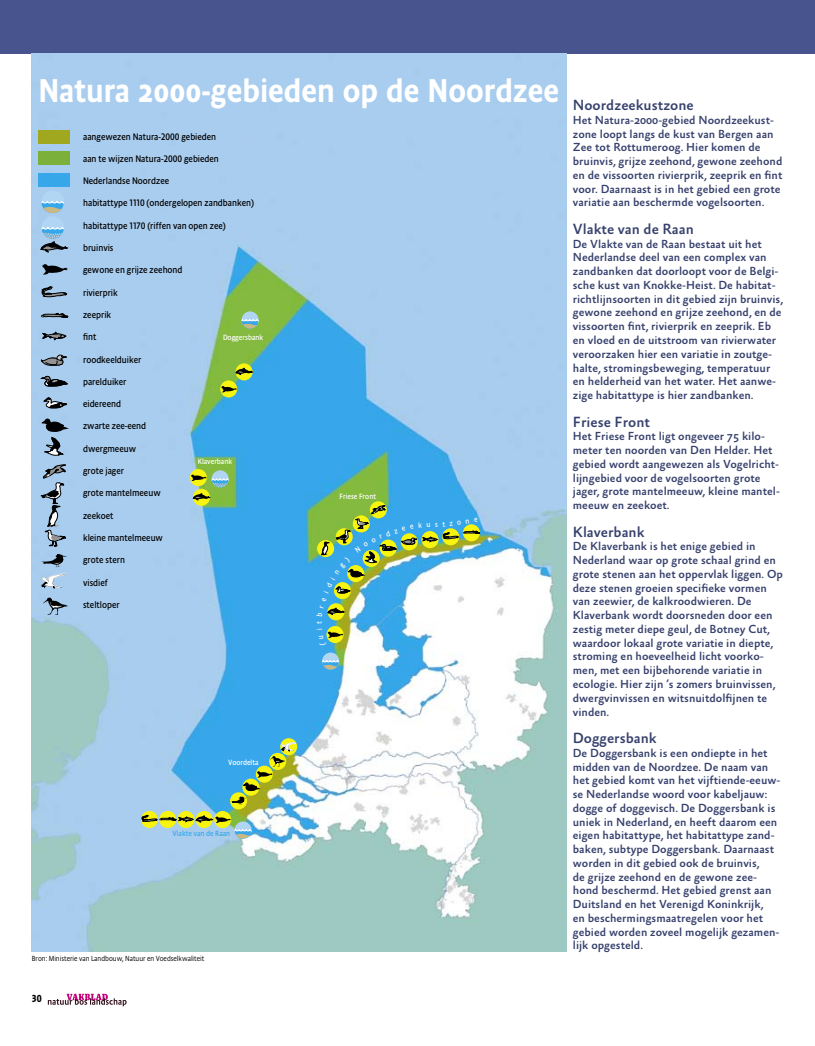
<style>
.page{position:relative;width:815px;height:1046px;background:#fff}
.page>*{position:absolute;margin:0;border:0;box-sizing:border-box;transform-origin:0 0}
.t1{font:500 33.5px "Absara Sans Head";color:#fff}
.t2{font:500 15px "Absara Sans";color:#37416d}
.t3{font:500 11.88px/13.8px "Absara Sans";color:#37416d}
.t4{font:500 10.38px "Absara Sans TF Head";color:#000}
.t5{font:9.62px "Absara Sans LF Head";color:#000}
.t6{font:7.75px "Absara Sans Head";color:#fff}
.t7{font:7.75px "Absara Sans Head";color:#36a7e9}
.t8{font:300 7.5px "Absara Sans LF Head";color:#000}
</style>
<div class="page">
<svg style="left:48px;top:993px;width:79px;height:13px"></svg>
<div style="left:0;top:0;width:815px;height:53px;background:#48548e"></div>
<div style="left:32px;top:53px;width:535px;height:94px;background:#a9cdef"></div>
<img style="left:32px;top:147px;width:535px;height:804px">
<svg style="left:280px;top:738px;width:17px;height:17px"></svg>
<svg style="left:242px;top:778px;width:17px;height:17px"></svg>
<svg style="left:243px;top:742px;width:53px;height:48px;background:#80b080"></svg>
<div style="left:230px;top:792px;width:17px;height:17px;background:#f7f410;border-radius:50%"></div>
<svg style="left:230px;top:796px;width:16px;height:8px"></svg>
<svg style="left:214px;top:810px;width:17px;height:17px"></svg>
<div style="left:220px;top:380px;width:17px;height:17px;background:#f7f410;border-radius:50%"></div>
<svg style="left:221px;top:386px;width:16px;height:6px"></svg>
<div style="left:190px;top:469px;width:17px;height:17px;background:#f7f410;border-radius:50%"></div>
<svg style="left:191px;top:474px;width:15px;height:7px"></svg>
<svg style="left:177px;top:810px;width:17px;height:17px"></svg>
<svg style="left:370px;top:501px;width:17px;height:17px"></svg>
<div style="left:236px;top:363px;width:17px;height:17px;background:#f7f410;border-radius:50%"></div>
<svg style="left:236px;top:368px;width:16px;height:6px"></svg>
<div style="left:193px;top:488px;width:17px;height:18px;background:#f7f410;border-radius:50%"></div>
<svg style="left:194px;top:493px;width:16px;height:7px"></svg>
<svg style="left:196px;top:810px;width:17px;height:17px"></svg>
<svg style="left:141px;top:810px;width:17px;height:17px"></svg>
<svg style="left:159px;top:810px;width:17px;height:17px"></svg>
<svg style="left:142px;top:815px;width:89px;height:7px"></svg>
<div style="left:212px;top:470px;width:17px;height:17px;background:#b1d6f4;border-radius:50%"></div>
<svg style="left:212px;top:478px;width:17px;height:9px"></svg>
<div style="left:242px;top:311px;width:17px;height:17px;background:#b1d6f4;border-radius:50%"></div>
<svg style="left:242px;top:319px;width:17px;height:9px"></svg>
<div style="left:322px;top:652px;width:17px;height:17px;background:#b1d6f4;border-radius:50%"></div>
<svg style="left:322px;top:660px;width:17px;height:9px"></svg>
<div style="left:235px;top:821px;width:17px;height:17px;background:#b1d6f4;border-radius:50%"></div>
<svg style="left:235px;top:829px;width:17px;height:9px"></svg>
<div style="left:38px;top:130px;width:32px;height:13px;background:#9fa81e"></div>
<div style="left:38px;top:152px;width:32px;height:13px;background:#7bb13a"></div>
<div style="left:38px;top:173px;width:32px;height:14px;background:#36a7e9"></div>
<svg style="left:42px;top:574px;width:23px;height:14px"></svg>
<svg style="left:43px;top:597px;width:26px;height:18px"></svg>
<svg style="left:42px;top:419px;width:25px;height:12px"></svg>
<svg style="left:42px;top:264px;width:26px;height:10px"></svg>
<svg style="left:40px;top:554px;width:27px;height:13px"></svg>
<svg style="left:43px;top:332px;width:23px;height:7px"></svg>
<svg style="left:44px;top:437px;width:19px;height:18px"></svg>
<svg style="left:44px;top:397px;width:23px;height:11px"></svg>
<svg style="left:42px;top:286px;width:25px;height:11px"></svg>
<svg style="left:42px;top:376px;width:25px;height:10px"></svg>
<svg style="left:41px;top:464px;width:25px;height:82px;background:#8ba4bc"></svg>
<svg style="left:41px;top:313px;width:27px;height:4px"></svg>
<div style="left:41px;top:216px;width:23px;height:23px;background:#b1d6f4;border-radius:50%"></div>
<svg style="left:41px;top:227px;width:27px;height:25px"></svg>
<div style="left:41px;top:190px;width:23px;height:23px;background:#b1d6f4;border-radius:50%"></div>
<svg style="left:41px;top:201px;width:23px;height:12px"></svg>
<svg style="left:41px;top:355px;width:25px;height:10px"></svg>
<svg style="left:316px;top:505px;width:164px;height:141px"></svg>
<h1 class="t1" style="left:38px;top:71px;width:522px">Natura 2000-gebieden op de Noordzee</h1>
<p class="t5" style="left:83px;top:130px;width:135px">aangewezen Natura-2000 gebieden</p>
<p class="t5" style="left:83px;top:153px;width:137px">aan te wijzen Natura-2000 gebieden</p>
<p class="t5" style="left:83px;top:175px;width:88px">Nederlandse Noordzee</p>
<p class="t5" style="left:83px;top:197px;width:172px">habitattype 1110 (ondergelopen zandbanken)</p>
<p class="t5" style="left:83px;top:220px;width:144px">habitattype 1170 (riffen van open zee)</p>
<p class="t5" style="left:83px;top:242px;width:32px">bruinvis</p>
<p class="t5" style="left:83px;top:264px;width:101px">gewone en grijze zeehond</p>
<p class="t5" style="left:83px;top:286px;width:36px">rivierprik</p>
<p class="t5" style="left:83px;top:309px;width:30px">zeeprik</p>
<p class="t5" style="left:83px;top:331px;width:15px">fint</p>
<p class="t5" style="left:83px;top:353px;width:60px">roodkeelduiker</p>
<p class="t5" style="left:83px;top:376px;width:45px">parelduiker</p>
<p class="t5" style="left:83px;top:398px;width:39px">eidereend</p>
<p class="t5" style="left:83px;top:420px;width:65px">zwarte zee-eend</p>
<p class="t5" style="left:83px;top:442px;width:55px">dwergmeeuw</p>
<p class="t5" style="left:83px;top:465px;width:43px">grote jager</p>
<p class="t5" style="left:83px;top:487px;width:79px">grote mantelmeeuw</p>
<p class="t5" style="left:83px;top:509px;width:32px">zeekoet</p>
<p class="t5" style="left:83px;top:532px;width:81px">kleine mantelmeeuw</p>
<p class="t5" style="left:83px;top:554px;width:43px">grote stern</p>
<p class="t5" style="left:83px;top:576px;width:26px">visdief</p>
<p class="t5" style="left:83px;top:598px;width:38px">steltloper</p>
<p class="t6" style="left:223px;top:333px;width:42px">Doggersbank</p>
<p class="t6" style="left:198px;top:456px;width:36px">Klaverbank</p>
<p class="t6" style="left:228px;top:758px;width:32px">Voordelta</p>
<p class="t7" style="left:172px;top:828px;width:59px">Vlakte van de Raan</p>
<p class="t8" style="left:32px;top:953px;width:174px">Bron: Ministerie van Landbouw, Natuur en Voedselkwaliteit</p>
<p class="t4" style="left:32px;top:991px;width:11px">30</p>
<p class="t6" style="left:340px;top:491px;width:38px">Friese Front</p>
<p class="t2" style="left:573px;top:97px;width:122px">Noordzeekustzone</p>
<p class="t3" style="left:573px;top:113px;width:211px">Het Natura-2000-gebied Noordzeekust&shy;zone loopt langs de kust van Bergen aan Zee tot Rottumeroog. Hier komen de bruinvis, grijze zeehond, gewone zeehond en de vissoorten rivierprik, zeeprik en fint voor. Daarnaast is in het gebied een grote variatie aan beschermde vogelsoorten.</p>
<p class="t2" style="left:573px;top:221px;width:122px">Vlakte van de Raan</p>
<p class="t3" style="left:573px;top:237px;width:212px">De Vlakte van de Raan bestaat uit het Nederlandse deel van een complex van zandbanken dat doorloopt voor de Belgi&shy;sche kust van Knokke-Heist. De habitat&shy;richtlijnsoorten in dit gebied zijn bruinvis, gewone zeehond en grijze zeehond, en de vissoorten fint, rivierprik en zeeprik. Eb en vloed en de uitstroom van rivierwater veroorzaken hier een variatie in zoutge&shy;halte, stromingsbeweging, temperatuur en helderheid van het water. Het aanwe&shy;zige habitattype is hier zandbanken.</p>
<p class="t2" style="left:573px;top:413px;width:79px">Friese Front</p>
<p class="t3" style="left:573px;top:430px;width:209px">Het Friese Front ligt ongeveer 75 kilo&shy;meter ten noorden van Den Helder. Het gebied wordt aangewezen als Vogelricht&shy;lijngebied voor de vogelsoorten grote jager, grote mantelmeeuw, kleine mantel&shy;meeuw en zeekoet.</p>
<p class="t2" style="left:573px;top:523px;width:73px">Klaverbank</p>
<p class="t3" style="left:573px;top:540px;width:212px">De Klaverbank is het enige gebied in Nederland waar op grote schaal grind en grote stenen aan het oppervlak liggen. Op deze stenen groeien specifieke vormen van zeewier, de kalkroodwieren. De Klaverbank wordt doorsneden door een zestig meter diepe geul, de Botney Cut, waardoor lokaal grote variatie in diepte, stroming en hoeveelheid licht voorko&shy;men, met een bijbehorende variatie in ecologie. Hier zijn ’s zomers bruinvissen, dwergvinvissen en witsnuitdolfijnen te vinden.</p>
<p class="t2" style="left:573px;top:730px;width:85px">Doggersbank</p>
<p class="t3" style="left:573px;top:746px;width:209px">De Doggersbank is een ondiepte in het midden van de Noordzee. De naam van het gebied komt van het vijftiende-eeuw&shy;se Nederlandse woord voor kabeljauw: dogge of doggevisch. De Doggersbank is uniek in Nederland, en heeft daarom een eigen habitattype, het habitattype zand&shy;baken, subtype Doggersbank. Daarnaast worden in dit gebied ook de bruinvis,<br>de grijze zeehond en de gewone zee&shy;hond beschermd. Het gebied grenst aan Duitsland en het Verenigd Koninkrijk,<br>en beschermingsmaatregelen voor het gebied worden zoveel mogelijk gezamen&shy;lijk opgesteld.</p>
</div>
